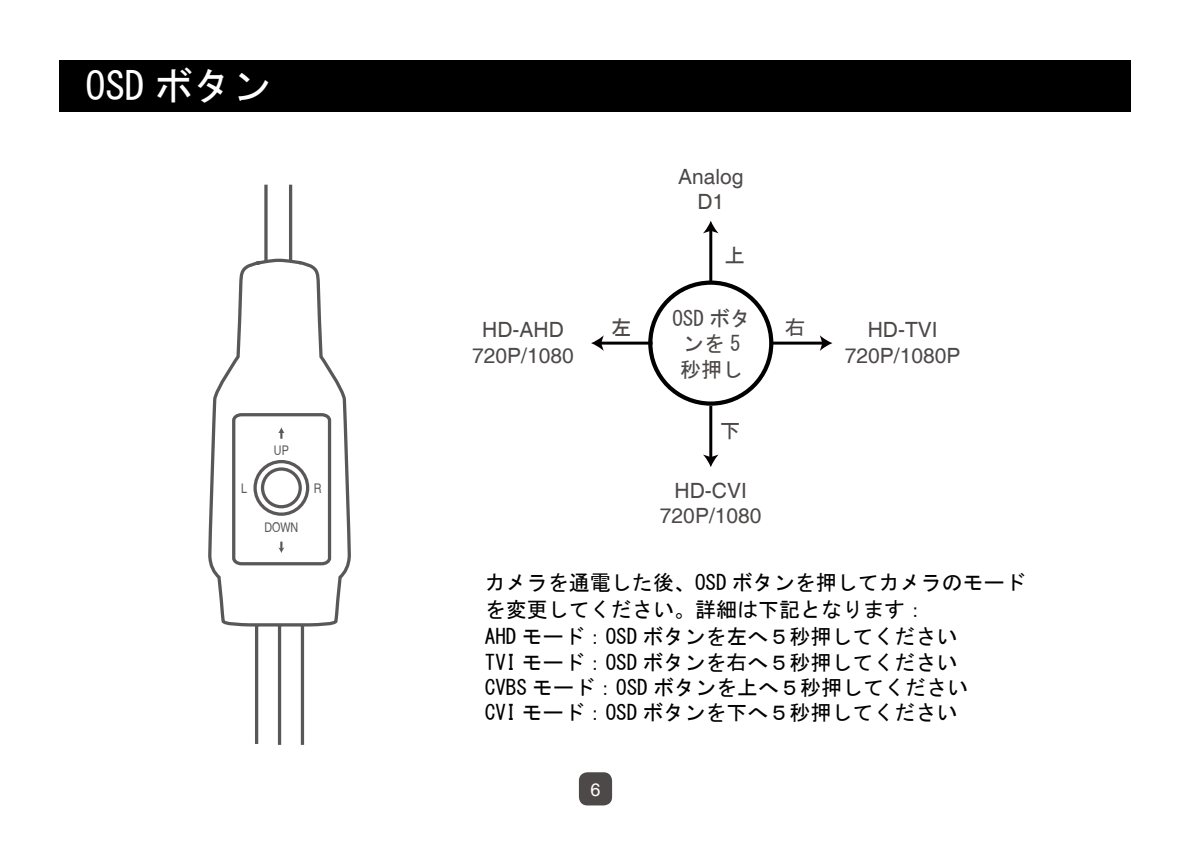
<style>
.page{position:relative;width:1191px;height:851px;background:#fff}
.page>*{position:absolute;margin:0;border:0;box-sizing:border-box;transform-origin:0 0}
.t1{font:39px "MS Gothic";color:#fff}
.t2{font:21px/27px "MS Gothic";color:#000}
.t3{font:21px/25.2px "Helvetica";color:#4c4948;text-align:center}
.t4{font:21px/25.2px "MS Gothic";color:#4c4948;text-align:center}
.t5{font:18px "Helvetica";color:#fff}
.t6{font:condensed 13.2px "Helvetica";letter-spacing:-.01em;color:#595757}
</style>
<div class="page">
<div style="left:60px;top:60px;width:1071px;height:51px;background:#000"></div>
<div style="left:579px;top:772px;width:33px;height:33px;background:#4c4948;border-radius:9px"></div>
<svg style="left:703px;top:221px;width:15px;height:12px"></svg>
<div style="left:648px;top:280px;width:125px;height:125px;border:4px solid #000;border-radius:50%"></div>
<hr style="left:709px;top:229px;width:3px;height:53px;background:#000">
<svg style="left:703px;top:454px;width:15px;height:13px"></svg>
<hr style="left:709px;top:405px;width:3px;height:53px;background:#000">
<svg style="left:591px;top:336px;width:12px;height:15px"></svg>
<hr style="left:599px;top:341px;width:53px;height:3px;background:#000">
<svg style="left:820px;top:335px;width:12px;height:16px"></svg>
<hr style="left:771px;top:341px;width:53px;height:3px;background:#000">
<svg style="left:208px;top:257px;width:143px;height:488px"></svg>
<svg style="left:230px;top:411px;width:103px;height:156px"></svg>
<svg style="left:264px;top:185px;width:4px;height:77px"></svg>
<hr style="left:289px;top:185px;width:3px;height:77px;background:#595757">
<h1 class="t1" style="left:86px;top:66px;width:187px">OSD ボタン</h1>
<p class="t6" style="left:241px;top:480px;width:8px">L</p>
<p class="t6" style="left:274px;top:442px;width:17px">UP</p>
<p class="t6" style="left:264px;top:519px;width:36px">DOWN</p>
<p class="t6" style="left:314px;top:480px;width:9px">R</p>
<p class="t3" style="left:678px;top:165px;width:67px">Analog<br>D1</p>
<p class="t3" style="left:472px;top:318px;width:103px">HD-AHD<br>720P/1080</p>
<p class="t4" style="left:724px;top:243px;width:22px">上</p>
<p class="t4" style="left:672px;top:306px;width:80px">OSD ボタンを 5秒押し</p>
<p class="t4" style="left:611px;top:315px;width:22px">左</p>
<p class="t4" style="left:784px;top:315px;width:22px">右</p>
<p class="t3" style="left:845px;top:318px;width:117px">HD-TVI<br>720P/1080P</p>
<p class="t4" style="left:720px;top:417px;width:22px">下</p>
<p class="t3" style="left:660px;top:478px;width:103px">HD-CVI<br>720P/1080</p>
<p class="t2" style="left:485px;top:569px;width:542px">カメラを通電した後、OSD ボタンを押してカメラのモードを変更してください。詳細は下記となります：<br>AHD モード：OSD ボタンを左へ５秒押してください</p>
<p class="t2" style="left:485px;top:649px;width:485px;line-height:25.2px">TVI モード：OSD ボタンを右へ５秒押してください<br>CVBS モード：OSD ボタンを上へ５秒押してください<br>CVI モード：OSD ボタンを下へ５秒押してください</p>
<p class="t5" style="left:590px;top:779px;width:12px">6</p>
</div>
